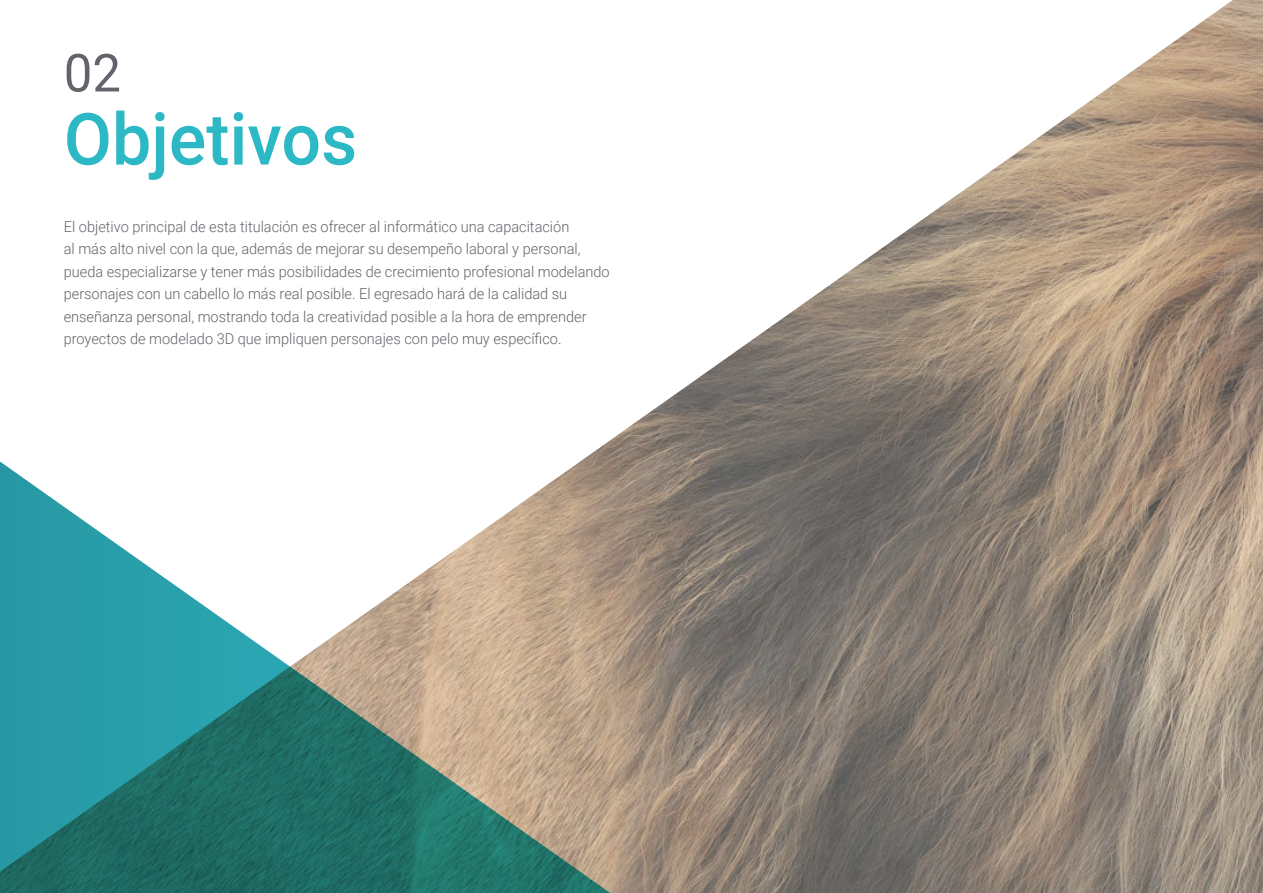
<style>
.page{position:relative;width:1263px;height:893px;background:#fff}
.page>*{position:absolute;margin:0;border:0;box-sizing:border-box;transform-origin:0 0}
.t1{font:500 72px "Roboto";color:#2db8c5}
.t2{font:52.5px "Roboto";color:#61646a}
.t3{font:300 15px/22.5px "Roboto";color:#61646a}
</style>
<div class="page">
<img style="left:602px;top:0;width:661px;height:893px">
<svg style="left:0;top:446px;width:640px;height:447px"></svg>
<h2 class="t2" style="left:64px;top:36px;width:59px">02</h2>
<h1 class="t1" style="left:64px;top:89px;width:295px">Objetivos</h1>
<p class="t3" style="left:64px;top:214px;width:547px">El objetivo principal de esta titulación es ofrecer al informático una capacitación<br>al más alto nivel con la que, además de mejorar su desempeño laboral y personal, pueda especializarse y tener más posibilidades de crecimiento profesional modelando personajes con un cabello lo más real posible. El egresado hará de la calidad su enseñanza personal, mostrando toda la creatividad posible a la hora de emprender proyectos de modelado 3D que impliquen personajes con pelo muy específico.</p>
</div>
